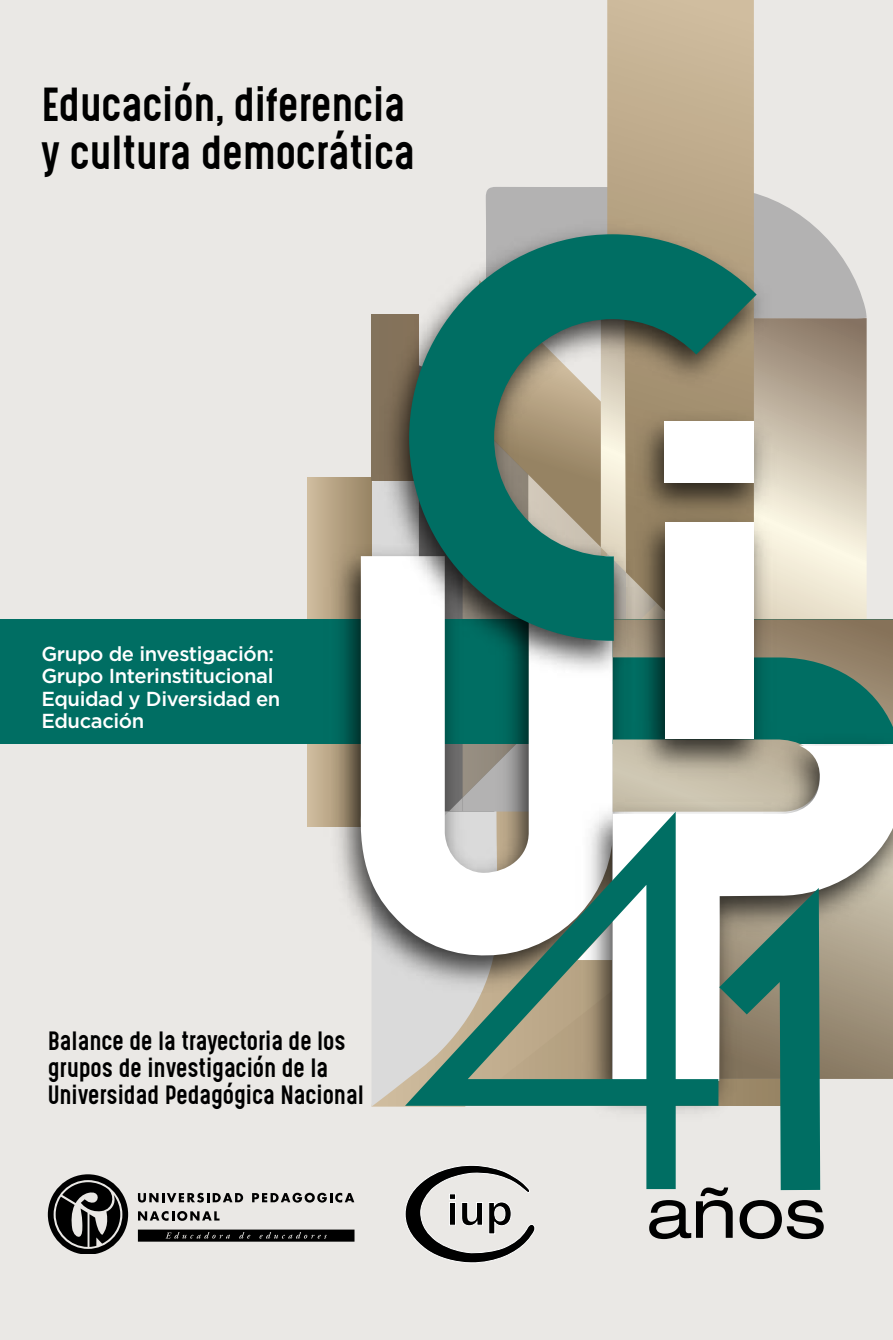
<style>
.page{position:relative;width:893px;height:1340px;background:#fff}
.page>*{position:absolute;margin:0;border:0;box-sizing:border-box;transform-origin:0 0}
.t1{font:490.72px "Bifur Foundation";color:#006e63}
.t2{font:expanded 69.75px "Helvetica 53";color:#000}
.t3{font:40.5px/48.6px "Gotcha Gothic";color:#000}
.t4{font:22.5px/27px "Gotcha Gothic";color:#000}
.t5{font:500 20.25px/22.5px "Gotham";letter-spacing:-.02em;color:#fff}
</style>
<div class="page">
<div style="left:0;top:0;width:893px;height:1339px;background:#eae8e5"></div>
<svg style="left:801px;top:319px;width:66px;height:300px"></svg>
<svg style="left:371px;top:1001px;width:34px;height:105px;fill:#dadada"></svg>
<svg style="left:801px;top:216px;width:66px;height:103px;fill:#b3b2b2"></svg>
<svg style="left:307px;top:478px;width:51px;height:348px;background:#c0ad8e"></svg>
<svg style="left:607px;top:0;width:147px;height:172px;background:#c6b294"></svg>
<div style="left:0;top:619px;width:893px;height:124px;background:#006e63"></div>
<img style="left:321px;top:535px;width:84px;height:466px">
<svg style="left:359px;top:696px;width:254px;height:260px;background:#c1cdcb"></svg>
<svg style="left:613px;top:619px;width:280px;height:105px"></svg>
<img style="left:358px;top:172px;width:443px;height:524px">
<img style="left:625px;top:401px;width:156px;height:323px">
<div style="left:665px;top:522px;width:89px;height:217px;background:#fff"></div>
<div style="left:665px;top:422px;width:89px;height:61px;background:#fff"></div>
<img style="left:573px;top:724px;width:320px;height:382px">
<svg style="left:613px;top:745px;width:280px;height:335px;background:#d1ccc0"></svg>
<svg style="left:405px;top:811px;width:313px;height:378px"></svg>
<svg style="left:719px;top:826px;width:174px;height:364px"></svg>
<svg style="left:48px;top:1174px;width:80px;height:79px"></svg>
<svg style="left:138px;top:1192px;width:105px;height:10px"></svg>
<svg style="left:252px;top:1192px;width:102px;height:10px"></svg>
<svg style="left:138px;top:1211px;width:82px;height:9px"></svg>
<svg style="left:138px;top:1229px;width:216px;height:12px;background:#181818"></svg>
<svg style="left:405px;top:1165px;width:131px;height:97px"></svg>
<h3 class="t3" style="left:41px;top:80px;width:375px">Educación, diferencia y cultura democrática</h3>
<p class="t5" style="left:41px;top:642px;width:241px">Grupo de investigación:<br>Grupo Interinstitucional<br>Equidad y Diversidad en<br>Educación</p>
<h1 class="t1" style="left:397px;top:179px;width:378px">C</h1>
<p class="t4" style="left:48px;top:1027px;width:317px">Balance de la trayectoria de los grupos de investigación de la<br>Universidad Pedagógica Nacional</p>
<h2 class="t2" style="left:647px;top:1170px;width:181px">años</h2>
</div>
